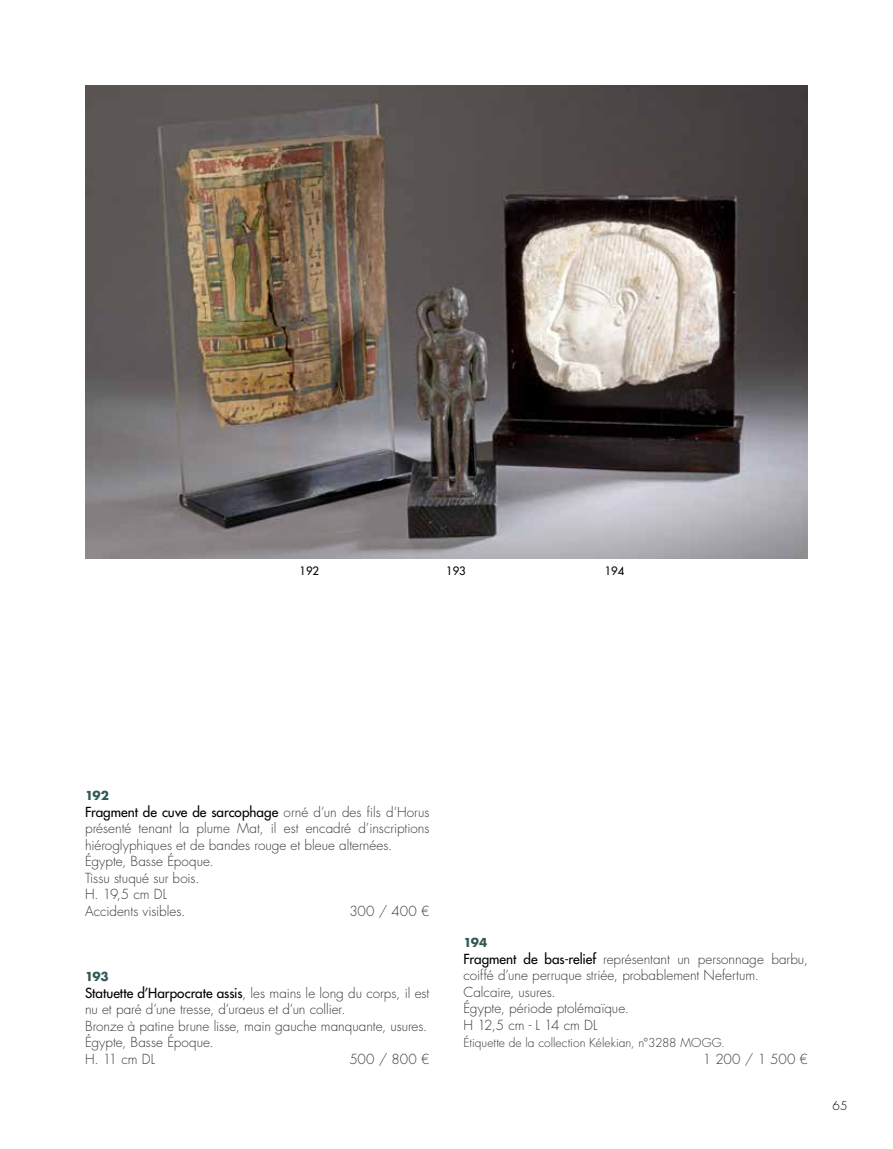
<style>
.page{position:relative;width:893px;height:1149px;background:#fff}
.page>*{position:absolute;margin:0;border:0;box-sizing:border-box;transform-origin:0 0}
.t1{font:300 13.5px/16.5px "Futura Std";color:#383937}
.t2{font:300 12px "Futura Std";letter-spacing:.005em;color:#383937}
.t3{font:700 12px "Futura Std";letter-spacing:-.035em;color:#315a57}
.t4{font:300 12px "Futura Std";color:#000}
.t5{font:500 11.25px "Futura Std";color:#000}
.s1{font-weight:500;color:#000}
</style>
<div class="page">
<img style="left:85px;top:85px;width:723px;height:473px">
<p class="t5" style="left:300px;top:563px;width:21px">192</p>
<p class="t5" style="left:446px;top:563px;width:21px">193</p>
<p class="t5" style="left:605px;top:563px;width:21px">194</p>
<p class="t3" style="left:85px;top:787px;width:25px">192</p>
<p class="t1" style="left:85px;top:803px;width:346px"><span class="s1">Fragment de cuve de sarcophage</span> orné d’un des fils d’Horus présenté tenant la plume Mat, il est encadré d’inscriptions hiéroglyphiques et de bandes rouge et bleue alternées.<br>Égypte, Basse Époque.<br>Tissu stuqué sur bois.<br>H. 19,5 cm DL<br>Accidents visibles.</p>
<p class="t1" style="left:349px;top:902px;width:82px">300 / 400 €</p>
<p class="t3" style="left:85px;top:968px;width:25px">193</p>
<p class="t1" style="left:85px;top:984px;width:346px"><span class="s1">Statuette d’Harpocrate assis</span>, les mains le long du corps, il est nu et paré d’une tresse, d’uraeus et d’un collier.<br>Bronze à patine brune lisse, main gauche manquante, usures.<br>Égypte, Basse Époque.<br>H. 11 cm DL</p>
<p class="t1" style="left:349px;top:1050px;width:82px">500 / 800 €</p>
<p class="t3" style="left:463px;top:934px;width:25px">194</p>
<p class="t1" style="left:463px;top:950px;width:346px"><span class="s1">Fragment de bas-relief</span> représentant un personnage barbu, coiffé d’une perruque striée, probablement Nefertum.<br>Calcaire, usures.<br>Égypte, période ptolémaïque.<br>H 12,5 cm - L 14 cm DL</p>
<p class="t2" style="left:463px;top:1035px;width:263px">Étiquette de la collection Kélekian, n°3288 MOGG.</p>
<p class="t1" style="left:703px;top:1050px;width:107px">1 200 / 1 500 €</p>
<p class="t4" style="left:833px;top:1097px;width:16px">65</p>
</div>
